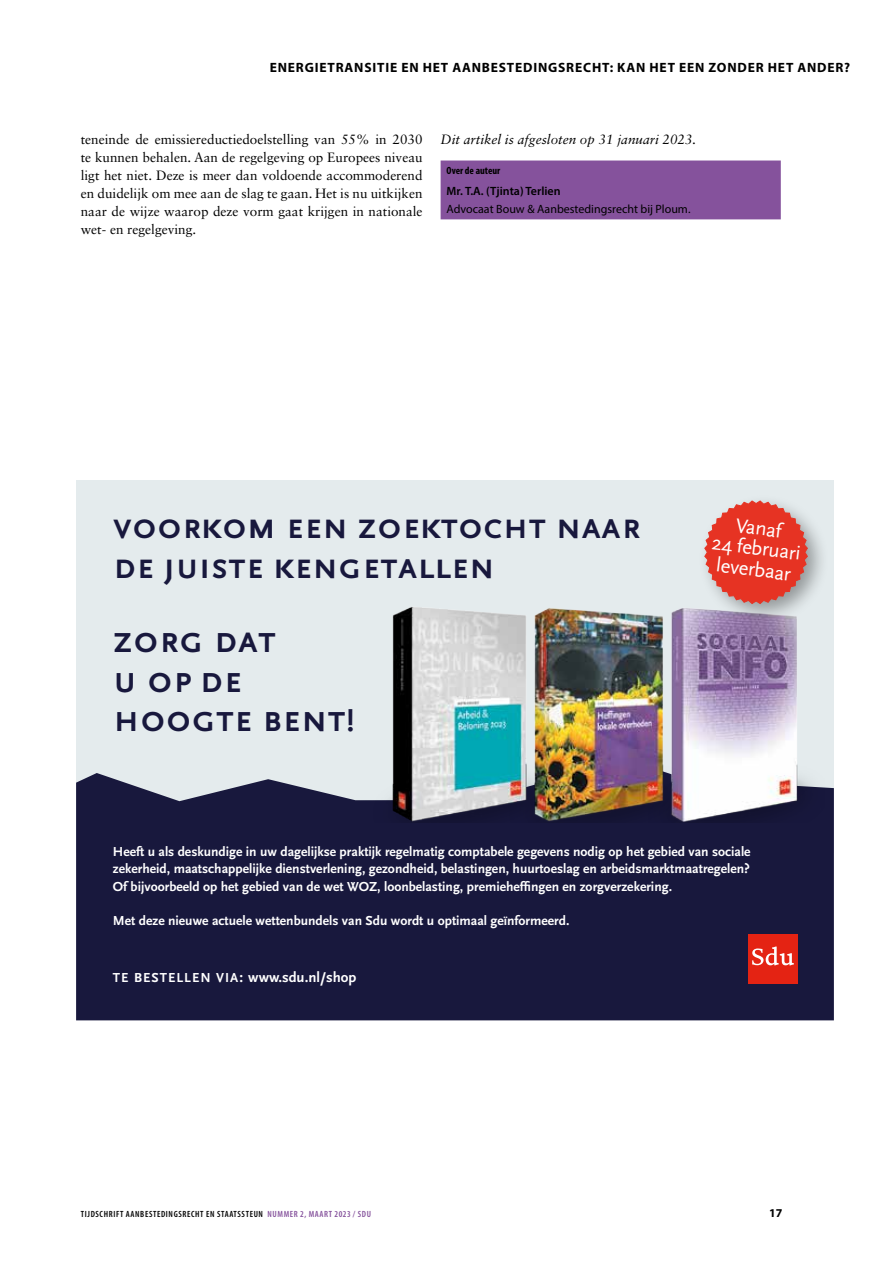
<style>
.page{position:relative;width:893px;height:1263px;background:#fff}
.page>*{position:absolute;margin:0;border:0;box-sizing:border-box;transform-origin:0 0}
.t1{font:700 39.6px/39.6px "AD Scala Sans Caps";color:#18183d}
.t2{font:700 38.4px/39.6px "AD Scala Sans Caps";color:#18183d}
.t3{font:20.85px/20.9px "AD Scala Sans Romein";color:#fff;text-align:center}
.t4{font:700 14.85px "AD Scala Sans";color:#fff}
.t5{font:700 13.65px/17.4px "AD Scala Sans";color:#fff;text-align:justify}
.t6{font:13.5px/18px "Sabon LT Std";color:#000;text-align:justify}
.t7{font:700 13.5px "Myriad Pro";letter-spacing:.06em;color:#000}
.t8{font:italic 13.5px "Sabon LT Std";color:#000}
.t9{font:12px "Myriad Pro";color:#000}
.t10{font:600 12px "Myriad Pro";color:#000}
.t11{font:700 12px "Myriad Pro";color:#000}
.t12{font:700 condensed 10.5px "Myriad Pro";color:#000}
.t13{font:600 condensed 9px "Myriad Pro";letter-spacing:.07em;color:#000}
.t14{font:600 condensed 9px "Myriad Pro";letter-spacing:.07em;color:#85529c}
.s1{font-size:29.7px}
.s2{font-family:"AD Scala Sans Caps";font-size:13.65px}
.s3{color:#000}
</style>
<div class="page">
<div style="left:441px;top:160px;width:340px;height:59px;background:#85529c"></div>
<div style="left:76px;top:480px;width:758px;height:372px;background:#e4ebed"></div>
<div style="left:76px;top:773px;width:758px;height:247px;background:#18183d"></div>
<div style="left:748px;top:934px;width:49px;height:49px;background:#e42313"></div>
<svg style="left:752px;top:946px;width:42px;height:19px"></svg>
<img style="left:372px;top:607px;width:137px;height:216px">
<img style="left:677px;top:608px;width:147px;height:215px">
<img style="left:509px;top:608px;width:168px;height:215px">
<div style="left:698px;top:494px;width:131px;height:132px;background:#000;opacity:.35"></div>
<svg style="left:704px;top:500px;width:104px;height:104px"></svg>
<p class="t7" style="left:270px;top:59px;width:17px">ENERGIETRANSITIE</p>
<p class="t7" style="left:401px;top:59px;width:31px">EN HET</p>
<p class="t7" style="left:452px;top:59px;width:11px">AAN</p>
<p class="t7" style="left:482px;top:59px;width:19px">BESTEDINGSRE</p>
<p class="t7" style="left:583px;top:59px;width:76px">CHT: KAN HET</p>
<p class="t7" style="left:679px;top:59px;width:9px">EEN</p>
<p class="t7" style="left:709px;top:59px;width:19px">ZONDER</p>
<p class="t7" style="left:768px;top:59px;width:10px">HET</p>
<p class="t7" style="left:797px;top:59px;width:11px">ANDER</p>
<p class="t7" style="left:844px;top:59px;width:8px">?</p>
<p class="t6" style="left:81px;top:130px;width:343px">teneinde de emissiereductiedoelstelling van 55% in 2030 te kunnen behalen. Aan de regelgeving op Europees niveau ligt het niet. Deze is meer dan voldoende accommoderend en duidelijk om mee aan de slag te gaan. Het is nu uitkijken naar de wijze waarop deze vorm gaat krijgen in nationale wet- en regelgeving.</p>
<p class="t8" style="left:441px;top:131px;width:257px">Dit artikel is afgesloten op 31 januari 2023.</p>
<p class="t12" style="left:447px;top:164px;width:55px">Over de auteur</p>
<p class="t10" style="left:447px;top:184px;width:116px">Mr. T.A. (Tjinta) Terlien</p>
<p class="t9" style="left:447px;top:202px;width:245px">Advocaat Bouw &amp; Aanbestedingsrecht bij Ploum.</p>
<h2 class="t2" style="left:113px;top:507px;width:529px">voorkom een zoektocht naar de juiste kengetallen</h2>
<h1 class="t1" style="left:113px;top:620px;width:243px">zorg dat<br>u op de hoogte bent<span class="s1">!</span></h1>
<h3 class="t3" style="left:716px;top:513px;width:91px;rotate:7deg">Vanaf<br>24 februari leverbaar</h3>
<p class="t5" style="left:113px;top:843px;width:639px">Heeft u als deskundige in uw dagelijkse praktijk regelmatig comptabele gegevens nodig op het gebied van sociale zekerheid, maatschappelijke dienstverlening, gezondheid, belastingen, huurtoeslag en arbeidsmarktmaatregelen?<br>Of bijvoorbeeld op het gebied van de wet WOZ, loonbelasting, premieheffingen en zorgverzekering.</p>
<p class="t5" style="left:113px;top:912px;width:458px">Met deze nieuwe actuele wettenbundels van Sdu wordt u optimaal geïnformeerd.</p>
<p class="t4" style="left:113px;top:969px;width:245px"><span class="s2">te bestellen via</span>: www.sdu.nl/shop</p>
<p class="t13" style="left:81px;top:1208px;width:146px">TIJDSCHRIFT AANBESTEDINGSRECHT EN STAAT</p>
<p class="t14" style="left:238px;top:1208px;width:126px"><span class="s3">SSTEUN</span> NU MMER 2, MAART 2023 / SDU</p>
<p class="t11" style="left:769px;top:1205px;width:15px">17</p>
</div>
